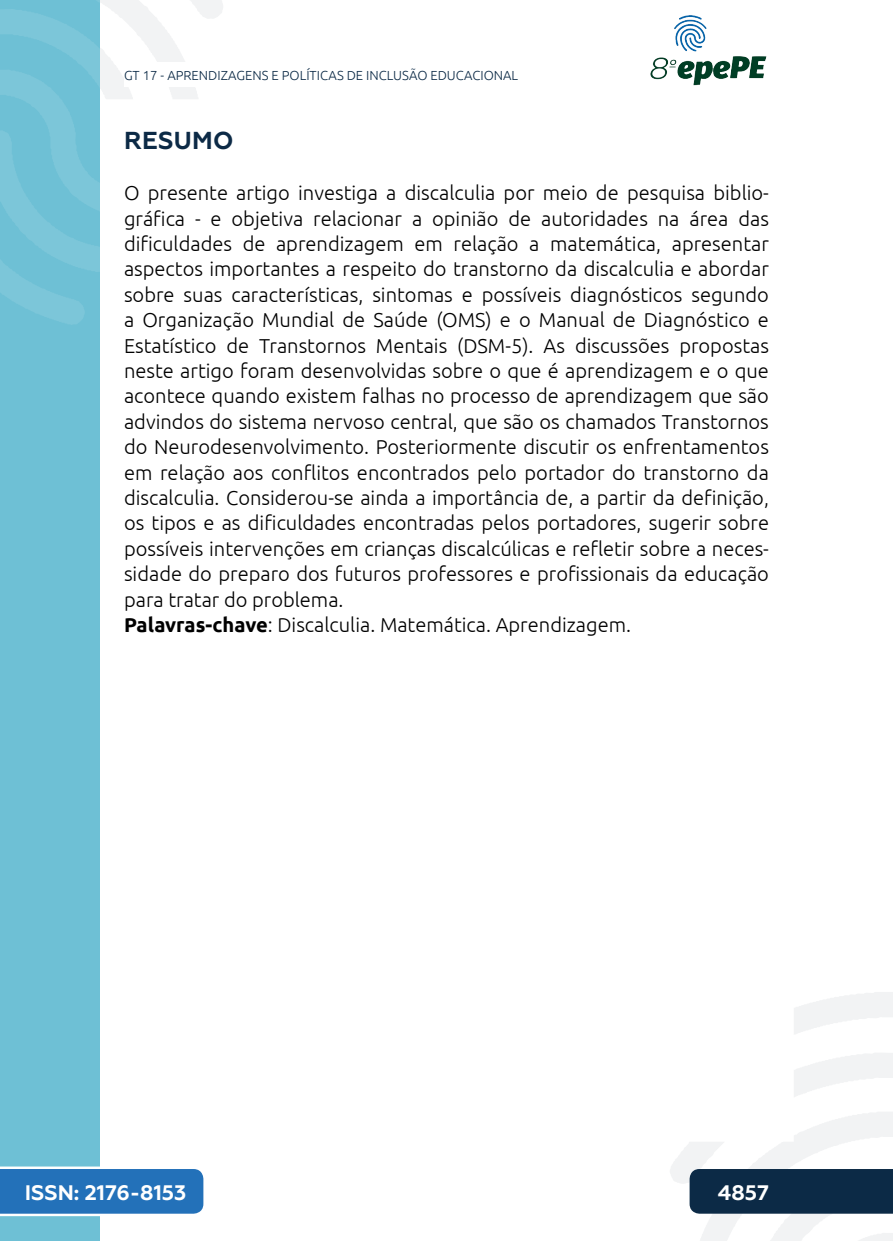
<style>
.page{position:relative;width:893px;height:1241px;background:#fff}
.page>*{position:absolute;margin:0;border:0;box-sizing:border-box;transform-origin:0 0}
._3_SUBTÍTULO{font:700 24.5px "Geometria";letter-spacing:.01em;color:#0c2a46}
.t1{font:700 21px "Geometria";color:#fff}
._4_RESUMO{font:300 20.12px/25.4px "Ubuntu";color:#000;text-align:justify}
.t2{font:300 13.12px "Ubuntu";color:#0c2a46}
.s1{font-weight:700}
</style>
<div class="page">
<svg style="left:670px;top:992px;width:223px;height:248px"></svg>
<svg style="left:99px;top:0;width:124px;height:324px"></svg>
<img style="left:650px;top:15px;width:117px;height:71px">
<div style="left:0;top:0;width:99px;height:1240px;background:#6ec0d5"></div>
<svg style="left:0;top:0;width:99px;height:325px"></svg>
<svg style="left:0;top:1166px;width:203px;height:49px"></svg>
<div style="left:690px;top:1168px;width:203px;height:45px;background:#0c2a46"></div>
<div style="left:124px;top:62px;width:516px;height:25px;background:#fff"></div>
<p class="t2" style="left:124px;top:67px;width:396px">GT 17 - APRENDIZAGENS E POLÍTICAS DE INCLUSÃO EDUCACIONAL</p>
<p class="_3_SUBTÍTULO" style="left:124px;top:126px;width:111px">RESUMO</p>
<p class="_4_RESUMO" style="left:124px;top:180px;width:646px">O presente artigo investiga a discalculia por meio de pesquisa biblio&shy;gráfica - e objetiva relacionar a opinião de autoridades na área das dificuldades de aprendizagem em relação a matemática, apresentar aspectos importantes a respeito do transtorno da discalculia e abordar sobre suas características, sintomas e possíveis diagnósticos segundo a Organização Mundial de Saúde (OMS) e o Manual de Diagnóstico e Estatístico de Transtornos Mentais (DSM-5). As discussões propostas neste artigo foram desenvolvidas sobre o que é aprendizagem e o que acontece quando existem falhas no processo de aprendizagem que são advindos do sistema nervoso central, que são os chamados Transtornos do Neurodesenvolvimento. Posteriormente discutir os enfrentamentos em relação aos conflitos encontrados pelo portador do transtorno da discalculia. Considerou-se ainda a importância de, a partir da definição, os tipos e as dificuldades encontradas pelos portadores, sugerir sobre possíveis intervenções em crianças discalcúlicas e refletir sobre a neces&shy;sidade do preparo dos futuros professores e profissionais da educação para tratar do problema.</p>
<p class="_4_RESUMO" style="left:124px;top:611px;width:509px"><span class="s1">Palavras-chave</span>: Discalculia. Matemática. Aprendizagem.</p>
<p class="t1" style="left:25px;top:1179px;width:163px">ISSN: 2176-8153</p>
<p class="t1" style="left:718px;top:1179px;width:53px">4857</p>
</div>
